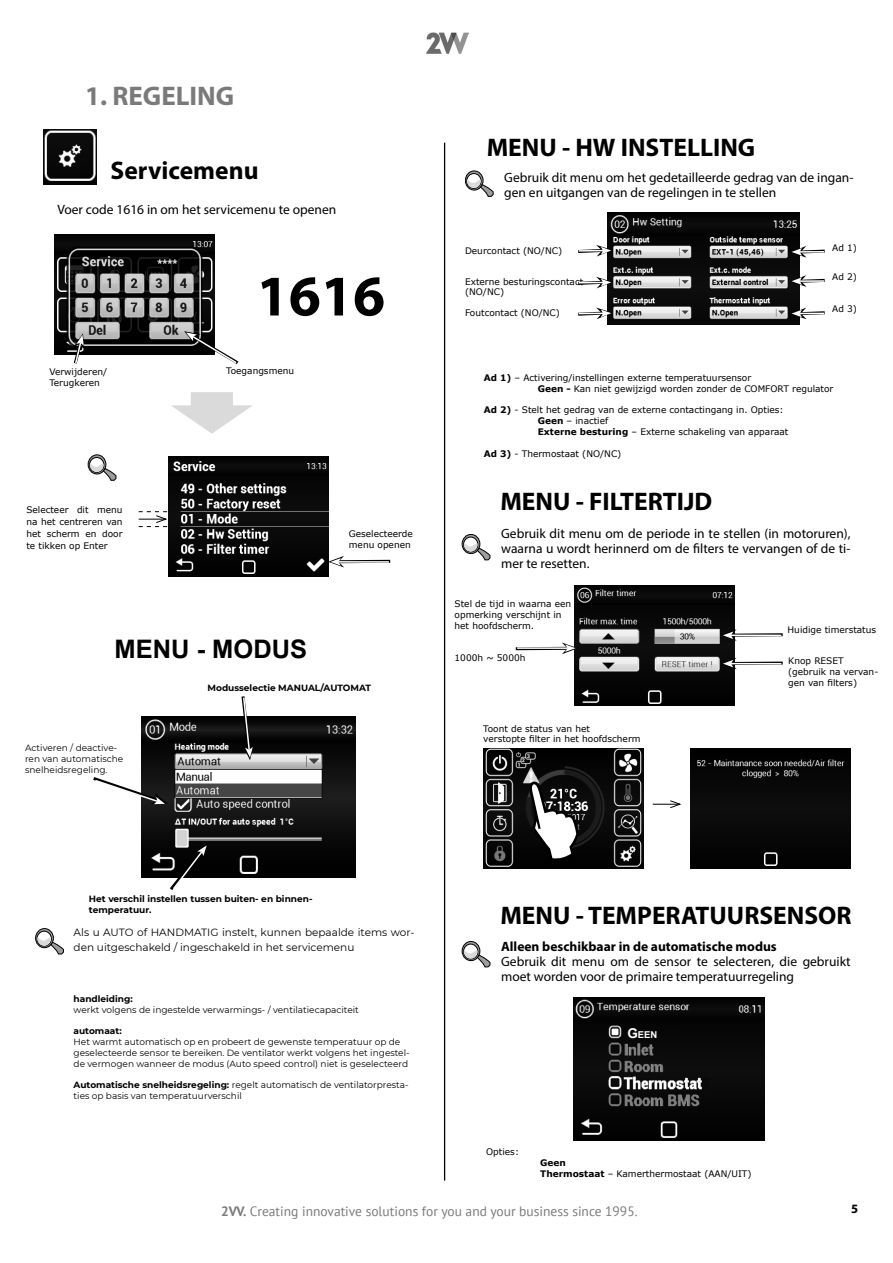
<style>
.page{position:relative;width:893px;height:1263px;background:#fff}
.page>*{position:absolute;margin:0;border:0;box-sizing:border-box;transform-origin:0 0}
.t1{font:700 57.9px "Myriad Pro";color:#000}
.t2{font:700 27px "Myriad Pro";color:#7a7a7a}
.t3{font:700 25.5px "Myriad Pro";color:#000}
.t4{font:700 25.5px "Arial";color:#000}
.t5{font:13.5px/15px "Myriad Pro";color:#000}
.t6{font:13.5px "PT Sans";color:#7a7a7a}
.t7{font:700 13.5px "Myriad Pro";color:#000}
.t8{font:700 12.75px "Myriad Pro";color:#000}
.t9{font:10.5px/15px "Montserrat";color:#000}
.t10{font:700 9.45px "Arial";color:#fff}
.t11{font:9px/10.8px "Verdana";color:#000}
.t12{font:9px/10.8px "Montserrat";color:#000}
.t13{font:700 9px/10.8px "Montserrat";color:#000}
.s1{font-weight:700}
.s2{font-size:13.5px}
</style>
<div class="page">
<img style="left:426px;top:32px;width:43px;height:22px">
<hr style="left:444px;top:143px;width:1px;height:1037px;background:#000">
<svg style="left:88px;top:455px;width:18px;height:19px"></svg>
<div style="left:88px;top:454px;width:18px;height:20px;border:1px solid #000;border-radius:50%"></div>
<svg style="left:90px;top:457px;width:14px;height:15px"></svg>
<div style="left:89px;top:457px;width:15px;height:16px;border:1px solid #000;border-radius:50%"></div>
<svg style="left:90px;top:461px;width:26px;height:20px"></svg>
<img style="left:43px;top:130px;width:54px;height:54px">
<img style="left:54px;top:235px;width:160px;height:120px">
<svg style="left:184px;top:331px;width:55px;height:33px"></svg>
<hr style="left:338px;top:560px;width:52px;height:3px;background:#000">
<hr style="left:339px;top:561px;width:50px;height:2px;background:#fff">
<svg style="left:328px;top:556px;width:16px;height:11px"></svg>
<svg style="left:72px;top:333px;width:13px;height:31px"></svg>
<svg style="left:171px;top:392px;width:82px;height:42px"></svg>
<img style="left:168px;top:456px;width:160px;height:120px">
<svg style="left:139px;top:511px;width:29px;height:16px"></svg>
<img style="left:607px;top:213px;width:193px;height:112px">
<svg style="left:790px;top:246px;width:35px;height:12px"></svg>
<svg style="left:790px;top:275px;width:35px;height:12px"></svg>
<svg style="left:790px;top:308px;width:35px;height:11px"></svg>
<svg style="left:578px;top:245px;width:34px;height:12px"></svg>
<svg style="left:578px;top:277px;width:34px;height:11px"></svg>
<svg style="left:578px;top:308px;width:34px;height:11px"></svg>
<svg style="left:465px;top:171px;width:18px;height:19px"></svg>
<div style="left:465px;top:171px;width:18px;height:19px;border:1px solid #000;border-radius:50%"></div>
<svg style="left:467px;top:174px;width:14px;height:14px"></svg>
<div style="left:466px;top:173px;width:15px;height:16px;border:1px solid #000;border-radius:50%"></div>
<svg style="left:467px;top:177px;width:26px;height:20px"></svg>
<svg style="left:653px;top:800px;width:29px;height:8px"></svg>
<img style="left:575px;top:585px;width:160px;height:120px">
<svg style="left:462px;top:534px;width:18px;height:20px"></svg>
<div style="left:462px;top:534px;width:18px;height:20px;border:1px solid #000;border-radius:50%"></div>
<div style="left:463px;top:537px;width:15px;height:15px;border:1px solid #000;border-radius:50%"></div>
<svg style="left:464px;top:540px;width:26px;height:20px"></svg>
<svg style="left:462px;top:941px;width:18px;height:19px"></svg>
<div style="left:462px;top:941px;width:18px;height:20px;border:1px solid #000;border-radius:50%"></div>
<div style="left:463px;top:944px;width:15px;height:15px;border:1px solid #000;border-radius:50%"></div>
<svg style="left:464px;top:947px;width:26px;height:20px"></svg>
<svg style="left:737px;top:633px;width:46px;height:4px"></svg>
<hr style="left:731px;top:634px;width:50px;height:2px;background:#fff">
<svg style="left:721px;top:629px;width:16px;height:12px"></svg>
<svg style="left:737px;top:661px;width:46px;height:4px"></svg>
<hr style="left:731px;top:663px;width:50px;height:1px;background:#fff">
<svg style="left:721px;top:658px;width:16px;height:11px"></svg>
<hr style="left:516px;top:647px;width:51px;height:3px;background:#000">
<hr style="left:517px;top:647px;width:50px;height:2px;background:#fff">
<svg style="left:562px;top:642px;width:16px;height:12px"></svg>
<img style="left:483px;top:748px;width:160px;height:120px">
<svg style="left:529px;top:781px;width:50px;height:80px"></svg>
<div style="left:691px;top:748px;width:159px;height:120px;background:#080808"></div>
<img style="left:574px;top:997px;width:191px;height:143px">
<svg style="left:702px;top:1078px;width:6px;height:13px"></svg>
<img style="left:624px;top:1025px;width:62px;height:14px">
<img style="left:141px;top:717px;width:215px;height:161px">
<svg style="left:36px;top:928px;width:17px;height:20px"></svg>
<div style="left:35px;top:928px;width:19px;height:20px;border:1px solid #000;border-radius:50%"></div>
<svg style="left:37px;top:931px;width:14px;height:15px"></svg>
<div style="left:37px;top:931px;width:15px;height:15px;border:1px solid #000;border-radius:50%"></div>
<svg style="left:37px;top:935px;width:27px;height:19px"></svg>
<svg style="left:240px;top:696px;width:92px;height:84px"></svg>
<svg style="left:93px;top:775px;width:75px;height:29px"></svg>
<svg style="left:167px;top:843px;width:40px;height:47px"></svg>
<h2 class="t2" style="left:85px;top:79px;width:151px">1. REGELING</h2>
<h3 class="t3" style="left:111px;top:154px;width:149px">Servicemenu</h3>
<h3 class="t5" style="left:57px;top:202px;width:281px">Voer code 1616 in om het servicemenu te openen</h3>
<p class="t11" style="left:49px;top:367px;width:59px">Verwijderen/<br>Terugkeren</p>
<p class="t11" style="left:26px;top:503px;width:98px;line-height:12px;text-align:justify">Selecteer dit menu na het centreren van het scherm en door te tikken op Enter</p>
<h1 class="t1" style="left:257px;top:258px;width:130px">1616</h1>
<p class="t11" style="left:226px;top:366px;width:69px">Toegangsmenu</p>
<p class="t11" style="left:349px;top:528px;width:65px">Geselecteerde menu openen</p>
<h3 class="t4" style="left:115px;top:632px;width:194px">MENU - MODUS</h3>
<p class="t12" style="left:25px;top:742px;width:100px">Activeren / deactive&shy;ren van automatische snelheidsregeling.</p>
<p class="t13" style="left:207px;top:682px;width:165px">Modusselectie MANUAL/AUTOMAT</p>
<h3 class="t3" style="left:487px;top:131px;width:270px">MENU - HW INSTELLING</h3>
<h3 class="t5" style="left:504px;top:170px;width:351px">Gebruik dit menu om het gedetailleerde gedrag van de ingan&shy;gen en uitgangen van de regelingen in te stellen</h3>
<p class="t11" style="left:465px;top:245px;width:99px">Deurcontact (NO/NC)</p>
<p class="t11" style="left:465px;top:276px;width:120px">Externe besturingscontact (NO/NC)</p>
<p class="t11" style="left:465px;top:308px;width:96px">Foutcontact (NO/NC)</p>
<p class="t11" style="left:832px;top:242px;width:26px">Ad 1)</p>
<p class="t11" style="left:832px;top:271px;width:26px">Ad 2)</p>
<p class="t11" style="left:832px;top:303px;width:26px">Ad 3)</p>
<p class="t11" style="left:538px;top:372px;width:297px;text-indent:-54px"><span class="s1">Ad 1)</span> – Activering/instellingen externe temperatuursensor<br><span class="s1">Geen -</span> Kan niet gewijzigd worden zonder de COMFORT regulator</p>
<p class="t11" style="left:538px;top:405px;width:252px;text-indent:-54px"><span class="s1">Ad 2)</span> - Stelt het gedrag van de externe contactingang in. Opties:<br><span class="s1">Geen</span> – inactief<br><span class="s1">Externe besturing</span> – Externe schakeling van apparaat</p>
<p class="t11" style="left:484px;top:448px;width:139px"><span class="s1">Ad 3)</span> - Thermostaat (NO/NC)</p>
<h3 class="t3" style="left:500px;top:485px;width:213px">MENU - FILTERTIJD</h3>
<h3 class="t5" style="left:501px;top:526px;width:351px;text-align:justify">Gebruik dit menu om de periode in te stellen (in motoruren), waarna u wordt herinnerd om de filters te vervangen of de ti&shy;mer te resetten.</h3>
<p class="t11" style="left:455px;top:598px;width:118px">Stel de tijd in waarna een opmerking verschijnt in het hoofdscherm.</p>
<p class="t11" style="left:455px;top:652px;width:72px">1000h ~ 5000h</p>
<p class="t11" style="left:483px;top:723px;width:159px">Toont de status van het<br>verstopte filter in het hoofdscherm</p>
<p class="t11" style="left:787px;top:624px;width:90px">Huidige timerstatus</p>
<p class="t11" style="left:788px;top:656px;width:92px">Knop RESET (gebruik na vervan&shy;gen van filters)</p>
<p class="t13" style="left:89px;top:893px;width:225px">Het verschil instellen tussen buiten- en binnen&shy;temperatuur.</p>
<p class="t9" style="left:74px;top:924px;width:342px">Als u AUTO of HANDMATIG instelt, kunnen bepaalde items wor&shy;den uitgeschakeld / ingeschakeld in het servicemenu</p>
<p class="t13" style="left:74px;top:993px;width:61px">handleiding:</p>
<p class="t12" style="left:74px;top:1004px;width:287px">werkt volgens de ingestelde verwarmings- / ventilatiecapaciteit</p>
<p class="t13" style="left:74px;top:1025px;width:50px">automaat:</p>
<p class="t12" style="left:74px;top:1036px;width:338px">Het warmt automatisch op en probeert de gewenste temperatuur op de geselecteerde sensor te bereiken. De ventilator werkt volgens het ingestel&shy;de vermogen wanneer de modus (Auto speed control) niet is geselecteerd</p>
<p class="t12" style="left:74px;top:1079px;width:337px"><span class="s1">Automatische snelheidsregeling:</span> regelt automatisch de ventilatorpresta&shy;ties op basis van temperatuurverschil</p>
<h3 class="t3" style="left:500px;top:899px;width:353px">MENU - TEMPERATUURSENSOR</h3>
<h3 class="t7" style="left:501px;top:937px;width:277px">Alleen beschikbaar in de automatische modus</h3>
<h3 class="t5" style="left:501px;top:953px;width:351px">Gebruik dit menu om de sensor te selecteren, die gebruikt moet worden voor de primaire temperatuurregeling</h3>
<p class="t10" style="left:627px;top:1028px;width:31px"><span class="s2">G</span>EEN</p>
<p class="t11" style="left:486px;top:1146px;width:34px">Opties:</p>
<p class="t11" style="left:540px;top:1157px;width:213px"><span class="s1">Geen<br>Thermostaat</span> – Kamerthermostaat (AAN/UIT)</p>
<h3 class="t6" style="left:221px;top:1203px;width:418px"><span class="s1">2VV.</span> Creating innovative solutions for you and your business since 1995.</h3>
<h3 class="t8" style="left:851px;top:1200px;width:9px">5</h3>
</div>
